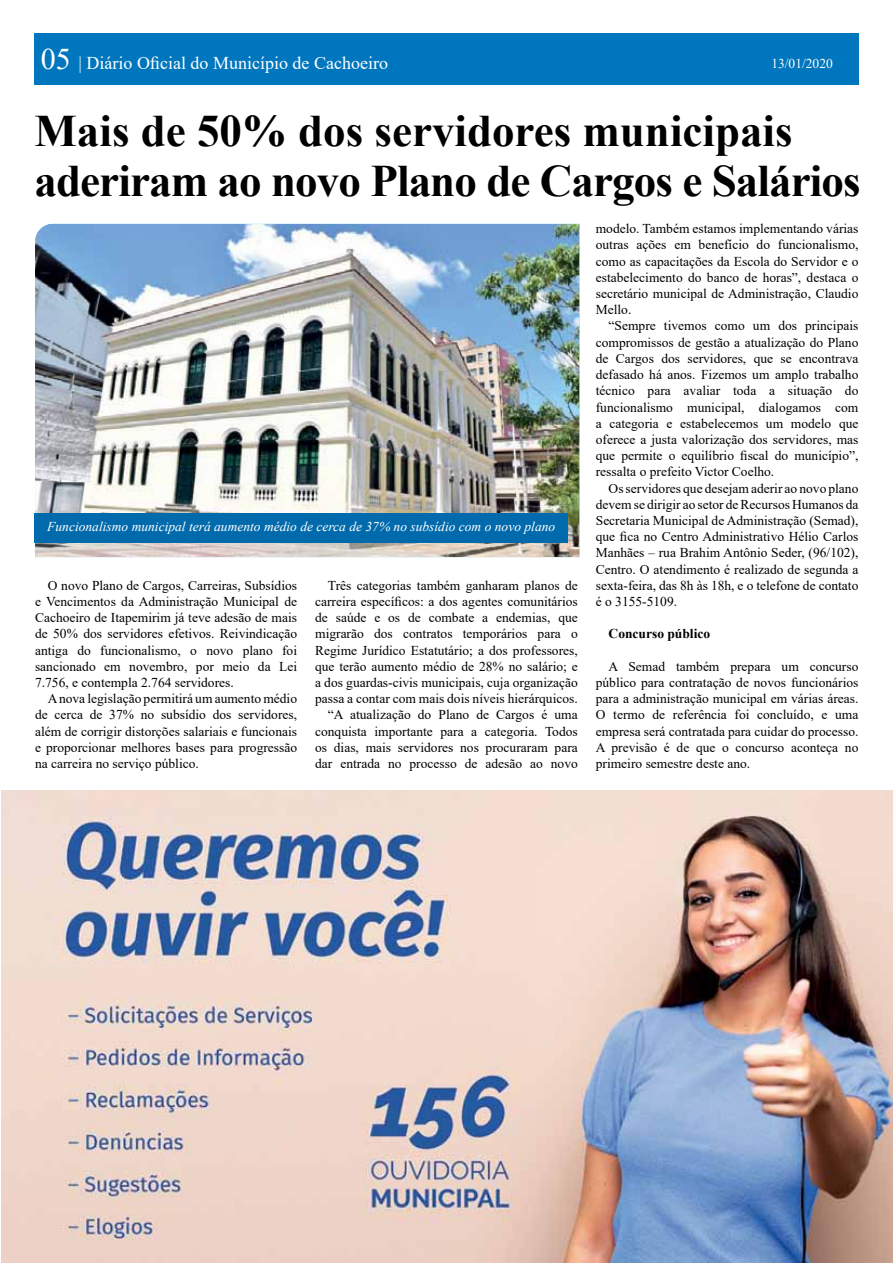
<style>
.page{position:relative;width:893px;height:1263px;background:#fff}
.page>*{position:absolute;margin:0;border:0;box-sizing:border-box;transform-origin:0 0}
.t1{font:700 45px/49.5px "Times New Roman";letter-spacing:-.02em;color:#000}
.t2{font:18px "Times New Roman";color:#fff}
.t3{font:13.5px/16.2px "Times New Roman";color:#000;text-align:justify}
.t4{font:italic 13.5px "Times New Roman";color:#fff}
.t5{font:700 13.5px "Times New Roman";color:#000}
.t6{font:13.5px "Times New Roman";color:#fff}
.s1{font-size:30px}
</style>
<div class="page">
<div style="left:34px;top:34px;width:824px;height:51px;background:#0076be"></div>
<img style="left:35px;top:224px;width:544px;height:333px">
<div style="left:35px;top:513px;width:533px;height:29px;background:#006aac"></div>
<img style="left:1px;top:790px;width:892px;height:473px">
<h2 class="t2" style="left:41px;top:50px;width:349px"><span class="s1">05</span> | Diário Oficial do Município de Cachoeiro</h2>
<p class="t6" style="left:771px;top:54px;width:63px">13/01/2020</p>
<h1 class="t1" style="left:35px;top:105px;width:827px">Mais de 50% dos servidores municipais aderiram ao novo Plano de Cargos e Salários</h1>
<p class="t4" style="left:47px;top:517px;width:509px">Funcionalismo municipal terá aumento médio de cerca de 37% no subsídio com o novo plano</p>
<p class="t3" style="left:35px;top:577px;width:264px;text-indent:13px">O novo Plano de Cargos, Carreiras, Subsídios e Vencimentos da Administração Municipal de Cachoeiro de Itapemirim já teve adesão de mais de 50% dos servidores efetivos. Reivindicação antiga do funcionalismo, o novo plano foi sancionado em novembro, por meio da Lei 7.756, e contempla 2.764 servidores.</p>
<p class="t3" style="left:35px;top:690px;width:264px;text-indent:13px">A nova legislação permitirá um aumento médio de cerca de 37% no subsídio dos servidores, além de corrigir distorções salariais e funcionais e proporcionar melhores bases para progressão na carreira no serviço público.</p>
<p class="t3" style="left:315px;top:577px;width:264px;text-align:right">Três categorias também ganharam planos de carreira específicos: a dos agentes comunitários de saúde e os de combate a endemias, que migrarão dos contratos temporários para o Regime Jurídico Estatutário; a dos professores, que terão aumento médio de 28% no salário; e a dos guardas-civis municipais, cuja organização passa a contar com mais dois níveis hierárquicos. “A atualização do Plano de Cargos é uma conquista importante para a categoria. Todos os dias, mais servidores nos procuraram para dar entrada no processo de adesão ao novo</p>
<p class="t3" style="left:596px;top:220px;width:264px">modelo. Também estamos implementando várias outras ações em benefício do funcionalismo, como as capacitações da Escola do Servidor e o estabelecimento do banco de horas”, destaca o secretário municipal de Administração, Claudio Mello.</p>
<p class="t3" style="left:596px;top:317px;width:264px;text-indent:13px">“Sempre tivemos como um dos principais compromissos de gestão a atualização do Plano de Cargos dos servidores, que se encontrava defasado há anos. Fizemos um amplo trabalho técnico para avaliar toda a situação do funcionalismo municipal, dialogamos com a categoria e estabelecemos um modelo que oferece a justa valorização dos servidores, mas que permite o equilíbrio fiscal do município”, ressalta o prefeito Victor Coelho.</p>
<p class="t3" style="left:596px;top:479px;width:264px;text-indent:13px">Os servidores que desejam aderir ao novo plano devem se dirigir ao setor de Recursos Humanos da Secretaria Municipal de Administração (Semad), que fica no Centro Administrativo Hélio Carlos Manhães – rua Brahim Antônio Seder, (96/102), Centro. O atendimento é realizado de segunda a sexta-feira, das 8h às 18h, e o telefone de contato é o 3155-5109.</p>
<p class="t5" style="left:609px;top:624px;width:103px">Concurso público</p>
<p class="t3" style="left:596px;top:658px;width:264px;text-indent:13px">A Semad também prepara um concurso público para contratação de novos funcionários para a administração municipal em várias áreas.<br>O termo de referência foi concluído, e uma empresa será contratada para cuidar do processo.<br>A previsão é de que o concurso aconteça no primeiro semestre deste ano.</p>
</div>
